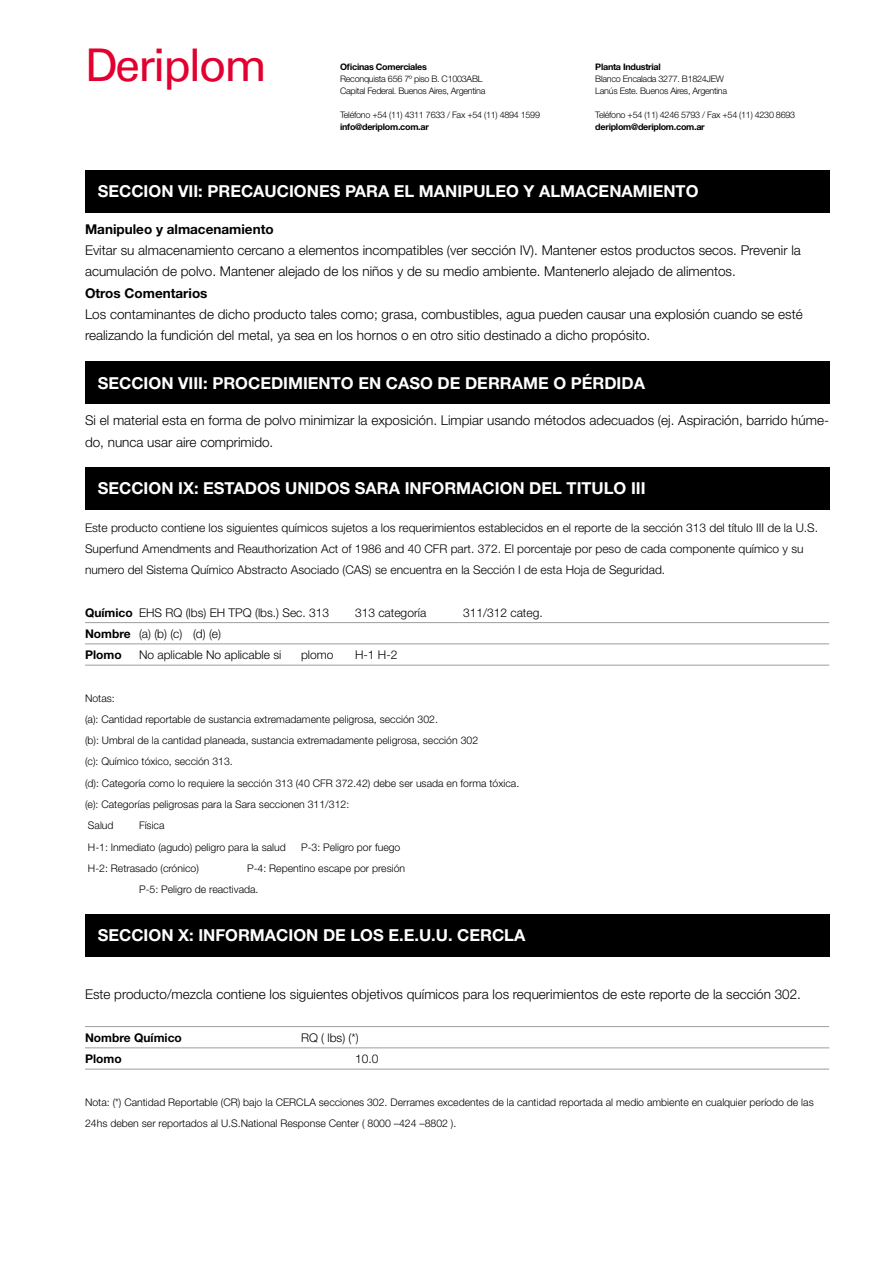
<style>
.page{position:relative;width:893px;height:1263px;background:#fff}
.page>*{position:absolute;margin:0;border:0;box-sizing:border-box;transform-origin:0 0}
.t1{font:45px "Univers";letter-spacing:-.05em;color:#e20030}
.t2{font:700 16.5px "Helvetica Neue LT Std";color:#fff}
.t3{font:300 13.5px/21.3px "Helvetica Neue LT Std";color:#000}
.t4{font:700 13.5px "Helvetica Neue LT Std";color:#000}
.t5{font:300 12px/21.3px "Helvetica Neue LT Std";color:#000}
.t6{font:700 12px "Helvetica Neue LT Std";color:#000}
.t7{font:300 10.5px/21.3px "Helvetica Neue LT Std";color:#000}
.t8{font:300 9px/12px "Helvetica Neue LT Std";letter-spacing:-.03em;color:#000}
.t9{font:700 9px "Helvetica Neue LT Std";letter-spacing:-.03em;color:#000}
.s1{font-weight:700}
</style>
<div class="page">
<div style="left:85px;top:170px;width:744px;height:42px;background:#000"></div>
<div style="left:85px;top:361px;width:744px;height:43px;background:#000"></div>
<div style="left:85px;top:467px;width:744px;height:42px;background:#000"></div>
<hr style="left:85px;top:622px;width:744px;height:1px;background:#9c9d9f">
<hr style="left:85px;top:643px;width:744px;height:1px;background:#9c9d9f">
<hr style="left:85px;top:665px;width:744px;height:1px;background:#9c9d9f">
<div style="left:85px;top:914px;width:744px;height:43px;background:#000"></div>
<hr style="left:85px;top:1026px;width:744px;height:1px;background:#9c9d9f">
<hr style="left:85px;top:1047px;width:744px;height:1px;background:#9c9d9f">
<hr style="left:85px;top:1069px;width:744px;height:1px;background:#9c9d9f">
<h1 class="t1" style="left:85px;top:39px;width:183px">Deriplom</h1>
<p class="t9" style="left:340px;top:61px;width:88px">Oficinas Comerciales</p>
<p class="t8" style="left:340px;top:73px;width:147px">Reconquista 656 7º piso B. C1003ABL<br>Capital Federal. Buenos Aires, Argentina</p>
<p class="t8" style="left:340px;top:109px;width:201px">Teléfono +54 (11) 4311 7633 / Fax +54 (11) 4894 1599</p>
<p class="t9" style="left:340px;top:121px;width:90px">info@deriplom.com.ar</p>
<p class="t9" style="left:595px;top:61px;width:67px">Planta Industrial</p>
<p class="t8" style="left:595px;top:73px;width:133px">Blanco Encalada 3277. B1824JEW<br>Lanús Este. Buenos Aires, Argentina</p>
<p class="t8" style="left:595px;top:109px;width:201px">Teléfono +54 (11) 4246 5793 / Fax +54 (11) 4230 8693</p>
<p class="t9" style="left:595px;top:121px;width:111px">deriplom@deriplom.com.ar</p>
<h2 class="t2" style="left:98px;top:181px;width:602px">SECCION VII: PRECAUCIONES PARA EL MANIPULEO Y ALMACENAMIENTO</h2>
<p class="t4" style="left:85px;top:221px;width:190px">Manipuleo y almacenamiento</p>
<p class="t3" style="left:85px;top:239px;width:717px">Evitar su almacenamiento cercano a elementos incompatibles (ver sección IV). Mantener estos productos secos. Prevenir la acumulación de polvo. Mantener alejado de los niños y de su medio ambiente. Mantenerlo alejado de alimentos.</p>
<p class="t4" style="left:85px;top:284px;width:124px">Otros Comentarios</p>
<p class="t3" style="left:85px;top:303px;width:719px">Los contaminantes de dicho producto tales como; grasa, combustibles, agua pueden causar una explosión cuando se esté realizando la fundición del metal, ya sea en los hornos o en otro sitio destinado a dicho propósito.</p>
<h2 class="t2" style="left:98px;top:372px;width:549px">SECCION VIII: PROCEDIMIENTO EN CASO DE DERRAME O PÉRDIDA</h2>
<p class="t3" style="left:85px;top:409px;width:745px">Si el material esta en forma de polvo minimizar la exposición. Limpiar usando métodos adecuados (ej. Aspiración, barrido húme&shy;do, nunca usar aire comprimido.</p>
<h2 class="t2" style="left:98px;top:478px;width:549px">SECCION IX: ESTADOS UNIDOS SARA INFORMACION DEL TITULO III</h2>
<p class="t5" style="left:85px;top:516px;width:735px">Este producto contiene los siguientes químicos sujetos a los requerimientos establecidos en el reporte de la sección 313 del título III de la U.S.<br>Superfund Amendments and Reauthorization Act of 1986 and 40 CFR part. 372. El porcentaje por peso de cada componente químico y su numero del Sistema Químico Abstracto Asociado (CAS) se encuentra en la Sección I de esta Hoja de Seguridad.</p>
<p class="t5" style="left:85px;top:601px;width:246px"><span class="s1">Químico</span> EHS RQ (lbs) EH TPQ (lbs.) Sec. 313</p>
<p class="t5" style="left:355px;top:601px;width:73px">313 categoría</p>
<p class="t5" style="left:463px;top:601px;width:81px">311/312 categ.</p>
<p class="t5" style="left:85px;top:623px;width:138px"><span class="s1">Nombre</span> (a) (b) (c) (d) (e)<br><span class="s1">Plomo</span></p>
<p class="t5" style="left:139px;top:644px;width:144px">No aplicable No aplicable si</p>
<p class="t5" style="left:301px;top:644px;width:34px">plomo</p>
<p class="t5" style="left:355px;top:644px;width:44px">H-1 H-2</p>
<p class="t7" style="left:85px;top:687px;width:436px">Notas:<br>(a): Cantidad reportable de sustancia extremadamente peligrosa, sección 302.<br>(b): Umbral de la cantidad planeada, sustancia extremadamente peligrosa, sección 302<br>(c): Químico tóxico, sección 313.<br>(d): Categoría como lo requiere la sección 313 (40 CFR 372.42) debe ser usada en forma tóxica. (e): Categorías peligrosas para la Sara seccionen 311/312:<br>Salud</p>
<p class="t7" style="left:88px;top:815px;width:199px;text-indent:51px">Física<br>H-1: Inmediato (agudo) peligro para la salud</p>
<p class="t7" style="left:301px;top:836px;width:101px">P-3: Peligro por fuego</p>
<p class="t7" style="left:88px;top:857px;width:112px">H-2: Retrasado (crónico)</p>
<p class="t7" style="left:139px;top:857px;width:268px;text-indent:108px">P-4: Repentino escape por presión<br>P-5: Peligro de reactivada.</p>
<h2 class="t2" style="left:98px;top:925px;width:429px">SECCION X: INFORMACION DE LOS E.E.U.U. CERCLA</h2>
<p class="t3" style="left:85px;top:983px;width:717px">Este producto/mezcla contiene los siguientes objetivos químicos para los requerimientos de este reporte de la sección 302.</p>
<p class="t6" style="left:85px;top:1030px;width:98px">Nombre Químico</p>
<p class="t5" style="left:301px;top:1027px;width:59px">RQ ( lbs) (*)</p>
<p class="t6" style="left:85px;top:1051px;width:38px">Plomo</p>
<p class="t5" style="left:355px;top:1048px;width:25px">10.0</p>
<p class="t7" style="left:85px;top:1091px;width:730px">Nota: (*) Cantidad Reportable (CR) bajo la CERCLA secciones 302. Derrames excedentes de la cantidad reportada al medio ambiente en cualquier período de las<br>24hs deben ser reportados al U.S.National Response Center ( 8000 –424 –8802 ).</p>
</div>
